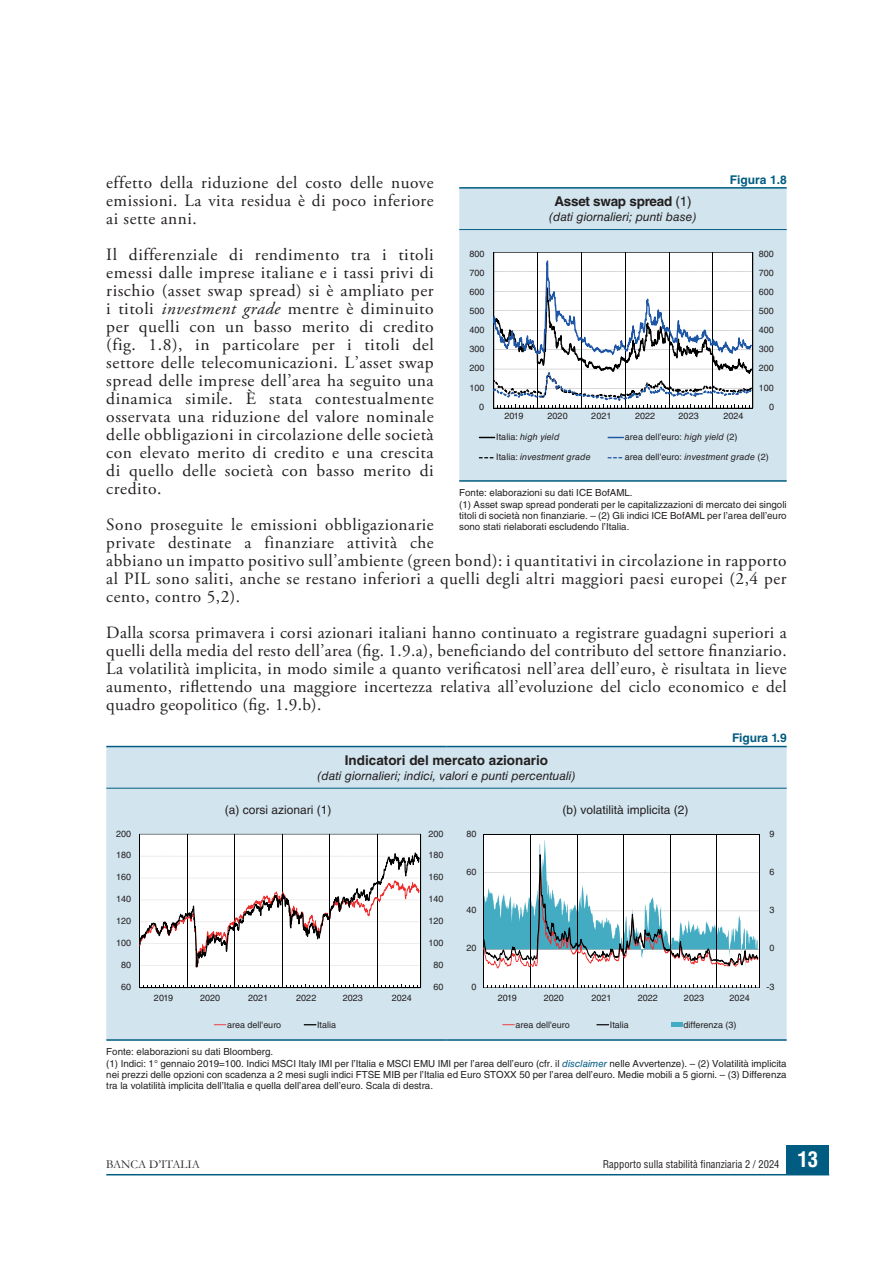
<style>
.page{position:relative;width:893px;height:1263px;background:#fff}
.page>*{position:absolute;margin:0;border:0;box-sizing:border-box;transform-origin:0 0}
.RSF_TESTO-Paragrafo{font:17.25px/18px "Adobe Garamond Pro";letter-spacing:.03em;color:#231f20;text-align:justify}
.RSF_TAB_FIG-Titolo{font:700 13.5px "Helvetica LT Std";color:#231f20}
.RSF_TAB_FIG-Titolo-2{font:700 13.5px "Helvetica LT Std";letter-spacing:-.02em;color:#231f20}
.RSF_TAB_FIG-Sottotit{font:italic 12px "Helvetica LT Std";color:#231f20}
.RSF_TAB_FIG-Testatin{font:12px "Helvetica LT Std";color:#231f20}
.RSF_TAB_FIG-Titolo-3{font:italic 12px "Helvetica LT Std";color:#231f20}
.RSF_TAB_FIG-Numero{font:700 12px "Helvetica LT Std";color:#005c81}
.t1{font:12px "Garamond";color:#231f20}
.t2{font:condensed 10.5px "Helvetica LT Std";color:#231f20}
.RSF_TAB_FIG-Nota{font:9.75px/11.2px "Helvetica LT Std";color:#231f20;text-align:justify}
.t3{font:9px "Helvetica LT Std";letter-spacing:.005em;color:#231f20}
.t4{font:italic 9px "Helvetica LT Std";letter-spacing:.005em;color:#231f20}
.s1{font-style:italic}
.s2{font-weight:400}
.s3{font-style:normal}
.s4{font-style:italic;color:#005c81}
</style>
<div class="page">
<div style="left:787px;top:1145px;width:42px;height:29px;background:#005c81"></div>
<hr style="left:106px;top:1174px;width:723px;height:1px;background:#005c81">
<div style="left:459px;top:189px;width:328px;height:291px;background:#d2e4ee"></div>
<hr style="left:459px;top:229px;width:328px;height:1px;background:#005c81">
<hr style="left:459px;top:187px;width:328px;height:2px;background:#005c81">
<hr style="left:459px;top:480px;width:328px;height:2px;background:#005c81">
<svg style="left:479px;top:437px;width:16px;height:1px"></svg>
<svg style="left:607px;top:437px;width:17px;height:1px"></svg>
<svg style="left:479px;top:457px;width:15px;height:1px"></svg>
<svg style="left:607px;top:457px;width:15px;height:1px"></svg>
<hr style="left:753px;top:252px;width:1px;height:156px;background:#000001">
<hr style="left:494px;top:408px;width:259px;height:1px;background:#000001">
<svg style="left:494px;top:252px;width:259px;height:156px"></svg>
<div style="left:106px;top:747px;width:681px;height:292px;background:#d2e4ee"></div>
<hr style="left:106px;top:746px;width:340px;height:1px;background:#005c81">
<hr style="left:446px;top:746px;width:341px;height:1px;background:#005c81">
<hr style="left:106px;top:788px;width:340px;height:1px;background:#005c81">
<hr style="left:446px;top:788px;width:341px;height:1px;background:#005c81">
<hr style="left:106px;top:1039px;width:340px;height:2px;background:#005c81">
<hr style="left:446px;top:1039px;width:341px;height:2px;background:#005c81">
<svg style="left:304px;top:1024px;width:12px;height:1px"></svg>
<svg style="left:214px;top:1024px;width:12px;height:1px"></svg>
<div style="left:671px;top:1022px;width:11px;height:5px;background:#43acc3"></div>
<svg style="left:596px;top:1024px;width:13px;height:1px"></svg>
<svg style="left:502px;top:1024px;width:13px;height:1px"></svg>
<hr style="left:421px;top:834px;width:1px;height:154px;background:#000001">
<svg style="left:139px;top:834px;width:282px;height:155px"></svg>
<svg style="left:483px;top:834px;width:277px;height:154px"></svg>
<h2 class="RSF_TAB_FIG-Numero" style="left:730px;top:172px;width:58px">Figura 1.8</h2>
<p class="RSF_TESTO-Paragrafo" style="left:106px;top:174px;width:329px">effetto della riduzione del costo delle nuove emissioni. La vita residua è di poco inferiore ai sette anni.</p>
<p class="RSF_TESTO-Paragrafo" style="left:106px;top:246px;width:329px">Il differenziale di rendimento tra i titoli emessi dalle imprese italiane e i tassi privi di rischio (asset swap spread) si è ampliato per i titoli <span class="s1">investment grade</span> mentre è diminuito per quelli con un basso merito di credito (fig. 1.8), in particolare per i titoli del settore delle telecomunicazioni. L’asset swap spread delle imprese dell’area ha seguito una dinamica simile. È stata contestualmente osservata una riduzione del valore nominale delle obbligazioni in circolazione delle società con elevato merito di credito e una crescita di quello delle società con basso merito di credito.</p>
<p class="RSF_TESTO-Paragrafo" style="left:106px;top:516px;width:682px;text-align:left">Sono proseguite le emissioni obbligazionarie<br>private destinate a finanziare attività che<br>abbiano un impatto positivo sull’ambiente (green bond): i quantitativi in circolazione in rapporto al PIL sono saliti, anche se restano inferiori a quelli degli altri maggiori paesi europei (2,4 per cento, contro 5,2).</p>
<p class="RSF_TESTO-Paragrafo" style="left:106px;top:624px;width:682px">Dalla scorsa primavera i corsi azionari italiani hanno continuato a registrare guadagni superiori a quelli della media del resto dell’area (fig. 1.9.a), beneficiando del contributo del settore finanziario.<br>La volatilità implicita, in modo simile a quanto verificatosi nell’area dell’euro, è risultata in lieve aumento, riflettendo una maggiore incertezza relativa all’evoluzione del ciclo economico e del quadro geopolitico (fig. 1.9.b).</p>
<h2 class="RSF_TAB_FIG-Titolo-2" style="left:554px;top:193px;width:139px">Asset swap spread <span class="s2">(1)</span></h2>
<h2 class="RSF_TAB_FIG-Titolo-3" style="left:549px;top:210px;width:149px">(dati giornalieri; punti base)</h2>
<p class="t3" style="left:469px;top:248px;width:17px">800</p>
<p class="t3" style="left:759px;top:248px;width:17px">800</p>
<p class="t3" style="left:469px;top:267px;width:17px">700</p>
<p class="t3" style="left:759px;top:267px;width:17px">700</p>
<p class="t3" style="left:469px;top:286px;width:17px">600</p>
<p class="t3" style="left:759px;top:286px;width:17px">600</p>
<p class="t3" style="left:759px;top:306px;width:17px">500</p>
<p class="t3" style="left:469px;top:306px;width:17px">500</p>
<p class="t3" style="left:469px;top:325px;width:17px">400</p>
<p class="t3" style="left:759px;top:325px;width:17px">400</p>
<p class="t3" style="left:759px;top:344px;width:17px">300</p>
<p class="t3" style="left:469px;top:344px;width:17px">300</p>
<p class="t3" style="left:469px;top:363px;width:17px">200</p>
<p class="t3" style="left:759px;top:363px;width:17px">200</p>
<p class="t3" style="left:469px;top:382px;width:17px">100</p>
<p class="t3" style="left:759px;top:382px;width:17px">100</p>
<p class="t3" style="left:479px;top:401px;width:7px">0</p>
<p class="t3" style="left:769px;top:401px;width:7px">0</p>
<p class="t3" style="left:504px;top:411px;width:21px">2019</p>
<p class="t3" style="left:548px;top:411px;width:22px">2020</p>
<p class="t3" style="left:591px;top:411px;width:22px">2021</p>
<p class="t3" style="left:635px;top:411px;width:22px">2022</p>
<p class="t3" style="left:679px;top:411px;width:22px">2023</p>
<p class="t3" style="left:723px;top:411px;width:22px">2024</p>
<p class="t4" style="left:496px;top:431px;width:65px"><span class="s3">Italia:</span> high yield</p>
<p class="t4" style="left:496px;top:451px;width:96px"><span class="s3">Italia:</span> investment grade</p>
<p class="t3" style="left:625px;top:432px;width:114px">area dell'euro: <span class="s1">high yield</span> (2)</p>
<p class="t3" style="left:625px;top:452px;width:145px">area dell'euro: <span class="s1">investment grade</span> (2)</p>
<p class="RSF_TAB_FIG-Nota" style="left:459px;top:487px;width:175px">Fonte: elaborazioni su dati ICE BofAML.</p>
<p class="RSF_TAB_FIG-Nota" style="left:459px;top:499px;width:329px">(1) Asset swap spread ponderati per le capitalizzazioni di mercato dei singoli titoli di società non finanziarie. – (2) Gli indici ICE BofAML per l’area dell’euro sono stati rielaborati escludendo l’Italia.</p>
<p class="RSF_TAB_FIG-Numero" style="left:732px;top:731px;width:56px">Figura 1.9</p>
<h2 class="RSF_TAB_FIG-Titolo" style="left:345px;top:752px;width:205px">Indicatori del mercato azionario</h2>
<p class="RSF_TAB_FIG-Sottotit" style="left:317px;top:768px;width:260px">(dati giornalieri; indici, valori e punti percentuali)</p>
<p class="RSF_TAB_FIG-Testatin" style="left:225px;top:803px;width:108px">(a) corsi azionari (1)</p>
<p class="RSF_TAB_FIG-Testatin" style="left:562px;top:803px;width:128px">(b) volatilità implicita (2)</p>
<p class="t3" style="left:116px;top:828px;width:16px">200</p>
<p class="t3" style="left:428px;top:828px;width:16px">200</p>
<p class="t3" style="left:467px;top:828px;width:12px">80</p>
<p class="t3" style="left:769px;top:828px;width:7px">9</p>
<p class="t3" style="left:116px;top:850px;width:16px">180</p>
<p class="t3" style="left:428px;top:850px;width:16px">180</p>
<p class="t3" style="left:116px;top:872px;width:16px">160</p>
<p class="t3" style="left:428px;top:872px;width:16px">160</p>
<p class="t3" style="left:467px;top:867px;width:12px">60</p>
<p class="t3" style="left:769px;top:867px;width:7px">6</p>
<p class="t3" style="left:116px;top:894px;width:16px">140</p>
<p class="t3" style="left:428px;top:894px;width:16px">140</p>
<p class="t3" style="left:467px;top:905px;width:12px">40</p>
<p class="t3" style="left:769px;top:905px;width:7px">3</p>
<p class="t3" style="left:116px;top:916px;width:16px">120</p>
<p class="t3" style="left:428px;top:916px;width:16px">120</p>
<p class="t3" style="left:116px;top:937px;width:16px">100</p>
<p class="t3" style="left:428px;top:937px;width:16px">100</p>
<p class="t3" style="left:467px;top:943px;width:12px">20</p>
<p class="t3" style="left:769px;top:943px;width:7px">0</p>
<p class="t3" style="left:121px;top:959px;width:12px">80</p>
<p class="t3" style="left:433px;top:959px;width:12px">80</p>
<p class="t3" style="left:121px;top:981px;width:12px">60</p>
<p class="t3" style="left:433px;top:981px;width:12px">60</p>
<p class="t3" style="left:471px;top:981px;width:7px">0</p>
<p class="t3" style="left:766px;top:981px;width:9px">-3</p>
<p class="t3" style="left:154px;top:992px;width:21px">2019</p>
<p class="t3" style="left:200px;top:992px;width:22px">2020</p>
<p class="t3" style="left:248px;top:992px;width:22px">2021</p>
<p class="t3" style="left:296px;top:992px;width:22px">2022</p>
<p class="t3" style="left:343px;top:992px;width:22px">2023</p>
<p class="t3" style="left:392px;top:992px;width:22px">2024</p>
<p class="t3" style="left:498px;top:992px;width:21px">2019</p>
<p class="t3" style="left:544px;top:992px;width:22px">2020</p>
<p class="t3" style="left:591px;top:992px;width:22px">2021</p>
<p class="t3" style="left:638px;top:992px;width:22px">2022</p>
<p class="t3" style="left:684px;top:992px;width:22px">2023</p>
<p class="t3" style="left:730px;top:992px;width:22px">2024</p>
<p class="t3" style="left:227px;top:1019px;width:56px">area dell'euro</p>
<p class="t3" style="left:317px;top:1019px;width:21px">Italia</p>
<p class="t3" style="left:515px;top:1019px;width:56px">area dell'euro</p>
<p class="t3" style="left:610px;top:1019px;width:21px">Italia</p>
<p class="t3" style="left:684px;top:1019px;width:55px">differenza (3)</p>
<p class="RSF_TAB_FIG-Nota" style="left:106px;top:1046px;width:168px">Fonte: elaborazioni su dati Bloomberg.</p>
<p class="RSF_TAB_FIG-Nota" style="left:106px;top:1058px;width:682px">(1) Indici: 1° gennaio 2019=100. Indici MSCI Italy IMI per l’Italia e MSCI EMU IMI per l’area dell’euro (cfr. il <span class="s4">disclaimer</span> nelle Avvertenze). – (2) Volatilità implicita nei prezzi delle opzioni con scadenza a 2 mesi sugli indici FTSE MIB per l’Italia ed Euro STOXX 50 per l’area dell’euro. Medie mobili a 5 giorni. – (3) Differenza tra la volatilità implicita dell’Italia e quella dell’area dell’euro. Scala di destra.</p>
<p class="t1" style="left:106px;top:1156px;width:95px">BANCA D’ITALIA</p>
<p class="t2" style="left:603px;top:1158px;width:217px">Rapporto sulla stabilità finanziaria 2 / 2024 <sup>13</sup></p>
</div>
